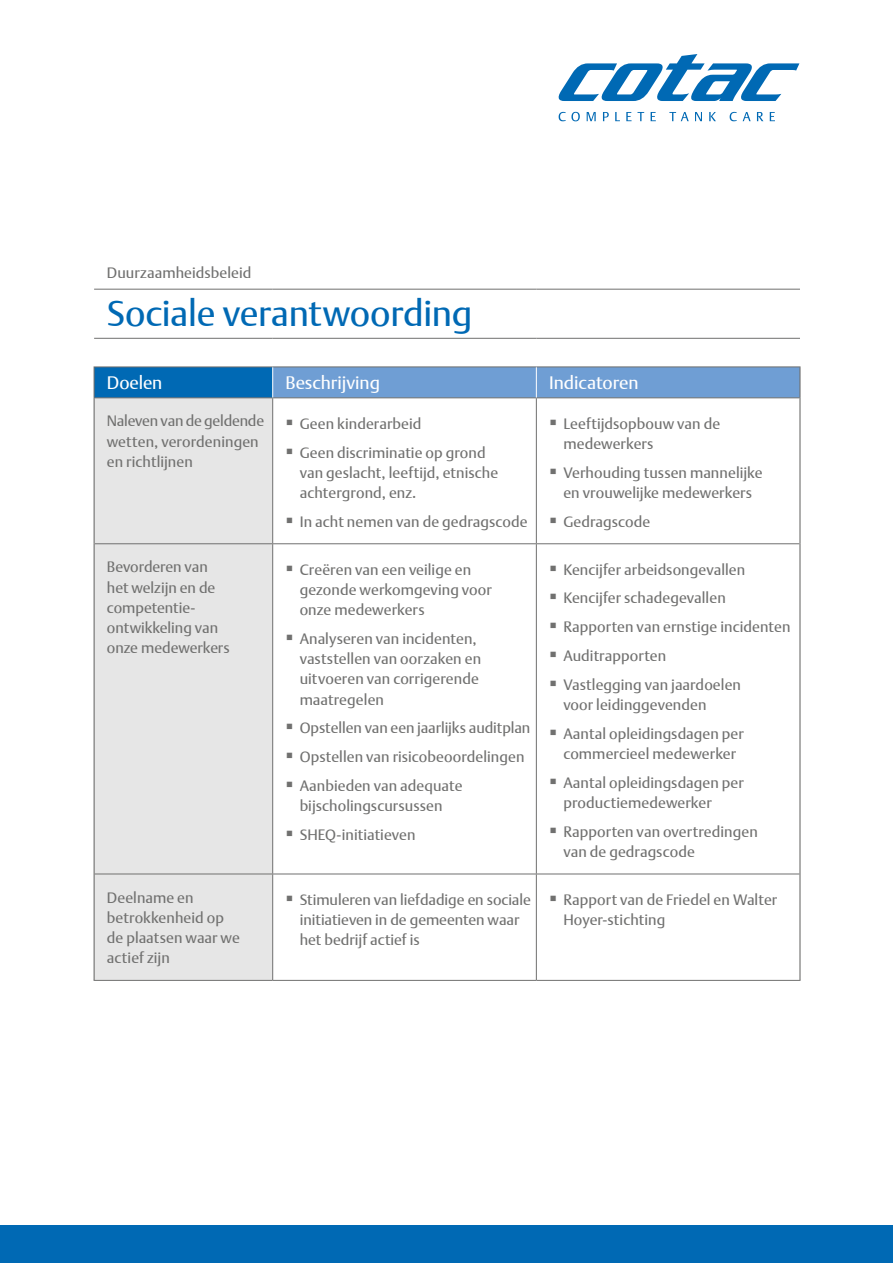
<style>
.page{position:relative;width:893px;height:1263px;background:#fff}
.page>*{position:absolute;margin:0;border:0;box-sizing:border-box;transform-origin:0 0}
.t1{font:36px "DTL Argo T";letter-spacing:-.01em;color:#0069b4}
.t2{font:18px "DTL Argo T";color:#fff}
.t3{font:15px/20.2px "DTL Argo T";letter-spacing:.005em;color:#70706f}
</style>
<div class="page">
<div style="left:0;top:1226px;width:893px;height:37px;background:#0069b4"></div>
<div style="left:94px;top:367px;width:179px;height:31px;background:#0069b4"></div>
<div style="left:273px;top:367px;width:526px;height:30px;background:#6f9ed4"></div>
<div style="left:95px;top:398px;width:177px;height:582px;background:#e6e6e6"></div>
<hr style="left:94px;top:367px;width:1px;height:31px;background:#70706f">
<hr style="left:799px;top:367px;width:1px;height:31px;background:#70706f">
<hr style="left:94px;top:398px;width:1px;height:146px;background:#70706f">
<hr style="left:799px;top:398px;width:1px;height:146px;background:#70706f">
<hr style="left:94px;top:544px;width:1px;height:330px;background:#70706f">
<hr style="left:799px;top:544px;width:1px;height:330px;background:#70706f">
<hr style="left:94px;top:874px;width:1px;height:106px;background:#70706f">
<hr style="left:799px;top:874px;width:1px;height:106px;background:#70706f">
<hr style="left:94px;top:289px;width:179px;height:1px;background:#70706f">
<hr style="left:273px;top:289px;width:263px;height:1px;background:#70706f">
<hr style="left:536px;top:289px;width:264px;height:1px;background:#70706f">
<hr style="left:94px;top:338px;width:179px;height:1px;background:#70706f">
<hr style="left:273px;top:338px;width:263px;height:1px;background:#70706f">
<hr style="left:536px;top:338px;width:264px;height:1px;background:#70706f">
<hr style="left:94px;top:366px;width:179px;height:1px;background:#70706f">
<hr style="left:273px;top:366px;width:263px;height:1px;background:#70706f">
<hr style="left:536px;top:366px;width:264px;height:1px;background:#70706f">
<hr style="left:95px;top:397px;width:178px;height:1px;background:#70706f">
<hr style="left:273px;top:397px;width:263px;height:1px;background:#70706f">
<hr style="left:272px;top:398px;width:1px;height:145px;background:#70706f">
<hr style="left:536px;top:397px;width:263px;height:1px;background:#70706f">
<hr style="left:536px;top:398px;width:1px;height:145px;background:#70706f">
<hr style="left:95px;top:543px;width:178px;height:1px;background:#70706f">
<hr style="left:273px;top:543px;width:263px;height:1px;background:#70706f">
<hr style="left:272px;top:544px;width:1px;height:330px;background:#70706f">
<hr style="left:536px;top:543px;width:263px;height:1px;background:#70706f">
<hr style="left:536px;top:544px;width:1px;height:330px;background:#70706f">
<hr style="left:95px;top:874px;width:178px;height:1px;background:#70706f">
<hr style="left:273px;top:874px;width:263px;height:1px;background:#70706f">
<hr style="left:272px;top:874px;width:1px;height:106px;background:#70706f">
<hr style="left:536px;top:874px;width:263px;height:1px;background:#70706f">
<hr style="left:536px;top:874px;width:1px;height:106px;background:#70706f">
<hr style="left:94px;top:980px;width:179px;height:1px;background:#70706f">
<hr style="left:273px;top:980px;width:263px;height:1px;background:#70706f">
<hr style="left:536px;top:980px;width:264px;height:1px;background:#70706f">
<hr style="left:272px;top:367px;width:1px;height:30px;background:#fff">
<hr style="left:536px;top:367px;width:1px;height:30px;background:#fff">
<svg style="left:559px;top:54px;width:240px;height:47px"></svg>
<svg style="left:559px;top:112px;width:21px;height:9px"></svg>
<svg style="left:587px;top:112px;width:9px;height:9px"></svg>
<svg style="left:603px;top:112px;width:6px;height:9px"></svg>
<svg style="left:615px;top:112px;width:5px;height:9px"></svg>
<svg style="left:626px;top:112px;width:18px;height:9px"></svg>
<svg style="left:651px;top:112px;width:5px;height:9px"></svg>
<svg style="left:669px;top:112px;width:20px;height:9px"></svg>
<svg style="left:695px;top:112px;width:7px;height:9px"></svg>
<svg style="left:709px;top:112px;width:7px;height:9px"></svg>
<svg style="left:730px;top:112px;width:7px;height:9px"></svg>
<svg style="left:743px;top:112px;width:8px;height:9px"></svg>
<svg style="left:757px;top:112px;width:6px;height:9px"></svg>
<svg style="left:770px;top:112px;width:5px;height:9px"></svg>
<p class="t3" style="left:107px;top:262px;width:146px">Duurzaamheidsbeleid</p>
<h1 class="t1" style="left:107px;top:291px;width:367px">Sociale verantwoording</h1>
<p class="t2" style="left:107px;top:372px;width:57px">Doelen</p>
<p class="t2" style="left:285px;top:372px;width:96px">Beschrijving</p>
<p class="t2" style="left:549px;top:372px;width:91px">Indicatoren</p>
<p class="t3" style="left:107px;top:411px;width:159px">Naleven van de geldende wetten, verordeningen en richtlijnen</p>
<p class="t3" style="left:285px;top:413px;width:138px">▪ Geen kinderarbeid</p>
<p class="t3" style="left:563px;top:413px;width:158px;text-indent:-14px">▪ Leeftijdsopbouw van de medewerkers</p>
<p class="t3" style="left:549px;top:462px;width:215px;text-align:center">▪ Verhouding tussen mannelijke en vrouwelijke medewerkers</p>
<p class="t3" style="left:549px;top:511px;width:103px">▪ Gedragscode</p>
<p class="t3" style="left:300px;top:442px;width:200px;text-indent:-14px">▪ Geen discriminatie op grond van geslacht, leeftijd, etnische achtergrond, enz.</p>
<p class="t3" style="left:285px;top:511px;width:244px">▪ In acht nemen van de gedragscode</p>
<p class="t3" style="left:107px;top:557px;width:124px">Bevorderen van het welzijn en de competentie&shy;ontwikkeling van onze medewerkers</p>
<p class="t3" style="left:300px;top:559px;width:194px;text-indent:-14px">▪ Creëren van een veilige en gezonde werkomgeving voor onze medewerkers</p>
<p class="t3" style="left:300px;top:628px;width:183px;text-indent:-14px">▪ Analyseren van incidenten, vaststellen van oorzaken en uitvoeren van corrigerende maatregelen</p>
<p class="t3" style="left:285px;top:718px;width:246px">▪ Opstellen van een jaarlijks auditplan</p>
<p class="t3" style="left:285px;top:747px;width:241px">▪ Opstellen van risicobeoordelingen</p>
<p class="t3" style="left:285px;top:775px;width:179px;text-align:center">▪ Aanbieden van adequate bijscholingscursussen</p>
<p class="t3" style="left:285px;top:824px;width:132px">▪ SHEQ-initiatieven</p>
<p class="t3" style="left:549px;top:559px;width:198px">▪ Kencijfer arbeidsongevallen</p>
<p class="t3" style="left:549px;top:588px;width:178px">▪ Kencijfer schadegevallen</p>
<p class="t3" style="left:549px;top:617px;width:243px">▪ Rapporten van ernstige incidenten</p>
<p class="t3" style="left:549px;top:645px;width:119px">▪ Auditrapporten</p>
<p class="t3" style="left:563px;top:674px;width:179px;text-indent:-14px">▪ Vastlegging van jaardoelen voor leidinggevenden</p>
<p class="t3" style="left:549px;top:723px;width:196px;text-align:center">▪ Aantal opleidingsdagen per commercieel medewerker</p>
<p class="t3" style="left:563px;top:772px;width:182px;text-indent:-14px">▪ Aantal opleidingsdagen per productiemedewerker</p>
<p class="t3" style="left:563px;top:821px;width:196px;text-indent:-14px">▪ Rapporten van overtredingen van de gedragscode</p>
<p class="t3" style="left:107px;top:887px;width:135px">Deelname en betrokkenheid op de plaatsen waar we actief zijn</p>
<p class="t3" style="left:300px;top:889px;width:233px;text-indent:-14px">▪ Stimuleren van liefdadige en sociale initiatieven in de gemeenten waar het bedrijf actief is</p>
<p class="t3" style="left:563px;top:889px;width:215px;text-indent:-14px">▪ Rapport van de Friedel en Walter<br>Hoyer-stichting</p>
</div>
